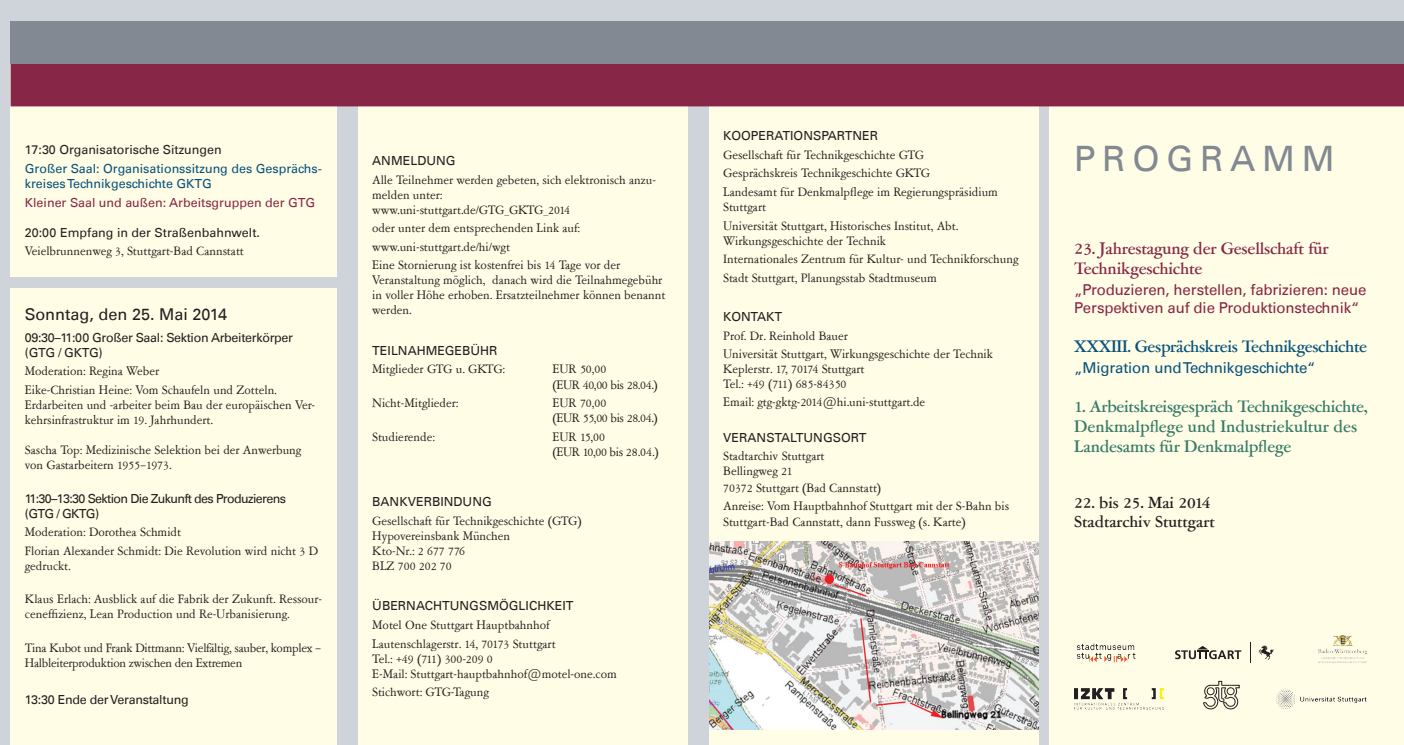
<style>
.page{position:relative;width:1404px;height:745px;background:#fff}
.page>*{position:absolute;margin:0;border:0;box-sizing:border-box;transform-origin:0 0}
.t1{font:35px "Univers LT";color:#838992}
.t2{font:500 16.88px/20.2px "Garamont Amst EF";letter-spacing:-.01em;color:#357a69}
.t3{font:500 16.88px/20.2px "Garamont Amst EF";letter-spacing:-.01em;color:#872646}
.t4{font:500 16.88px "Garamont Amst EF";letter-spacing:-.02em;color:#06517c}
.t5{font:500 16.25px/19.5px "Garamont Amst EF";color:#231f20}
.t6{font:16.25px "Univers LT";color:#231f20}
.t7{font:15px/18px "Univers LT";letter-spacing:-.01em;color:#872646}
.t8{font:15px "Univers LT";letter-spacing:-.01em;color:#06517c}
.t9{font:12.5px/15px "Garamont Amst EF Rom";color:#231f20}
.t10{font:12.5px "Univers LT";color:#231f20}
.t11{font:12.5px/15px "Garamont Amst EF Rom";letter-spacing:-.02em;color:#231f20}
.t12{font:12.5px/15px "Garamont Amst EF Rom";letter-spacing:-.025em;color:#231f20}
.t13{font:12.5px/15px "Univers LT";color:#06517c}
.t14{font:12.5px/15px "Univers LT";letter-spacing:-.025em;color:#231f20}
.t15{font:12.5px/15px "Univers LT";letter-spacing:-.05em;color:#231f20}
.t16{font:12.5px "Univers LT";color:#872646}
.t17{font:12.5px "Univers LT";letter-spacing:-.02em;color:#231f20}
</style>
<div class="page">
<div style="left:0;top:0;width:1403px;height:744px;background:#cfd4db"></div>
<div style="left:1049px;top:35px;width:354px;height:709px;background:#fffde5"></div>
<div style="left:358px;top:35px;width:329px;height:709px;background:#fffde5"></div>
<div style="left:11px;top:35px;width:326px;height:709px;background:#fffde5"></div>
<img style="left:1318px;top:635px;width:50px;height:28px">
<div style="left:709px;top:35px;width:329px;height:709px;background:#fffde5"></div>
<svg style="left:1203px;top:681px;width:36px;height:28px"></svg>
<img style="left:1076px;top:643px;width:60px;height:20px">
<div style="left:11px;top:64px;width:1392px;height:42px;background:#872646"></div>
<div style="left:11px;top:21px;width:1392px;height:43px;background:#838992"></div>
<img style="left:709px;top:541px;width:329px;height:187px">
<div style="left:0;top:276px;width:347px;height:11px;background:#cfd4db"></div>
<img style="left:1276px;top:689px;width:91px;height:20px">
<img style="left:1074px;top:688px;width:89px;height:21px">
<svg style="left:1175px;top:646px;width:66px;height:12px"></svg>
<svg style="left:1258px;top:645px;width:15px;height:14px"></svg>
<p class="t10" style="left:25px;top:142px;width:198px">17:30 Organisatorische Sitzungen</p>
<p class="t13" style="left:25px;top:161px;width:298px">Großer Saal: Organisationssitzung des Gesprächs&shy;kreises Technikgeschichte GKTG</p>
<p class="t16" style="left:25px;top:195px;width:292px">Kleiner Saal und außen: Arbeitsgruppen der GTG</p>
<p class="t10" style="left:25px;top:225px;width:237px">20:00 Empfang in der Straßenbahnwelt.</p>
<p class="t9" style="left:25px;top:244px;width:220px">Veielbrunnenweg 3, Stuttgart-Bad Cannstatt</p>
<h3 class="t6" style="left:25px;top:304px;width:204px">Sonntag, den 25. Mai 2014</h3>
<p class="t14" style="left:25px;top:330px;width:270px">09:30–11:00 Großer Saal: Sektion Arbeiterkörper (GTG / GKTG)</p>
<p class="t9" style="left:25px;top:362px;width:253px;line-height:18.5px">Moderation: Regina Weber<br>Eike-Christian Heine: Vom Schaufeln und Zotteln.</p>
<p class="t9" style="left:25px;top:398px;width:292px">Erdarbeiten und -arbeiter beim Bau der europäischen Ver&shy;kehrsinfrastruktur im 19. Jahrhundert.</p>
<p class="t9" style="left:25px;top:443px;width:278px">Sascha Top: Medizinische Selektion bei der Anwerbung von Gastarbeitern 1955–1973.</p>
<p class="t15" style="left:25px;top:490px;width:263px">11:30–13:30 Sektion Die Zukunft des Produzierens (GTG / GKTG)</p>
<p class="t9" style="left:25px;top:523px;width:295px;line-height:18.5px">Moderation: Dorothea Schmidt<br>Florian Alexander Schmidt: Die Revolution wird nicht 3 D</p>
<p class="t9" style="left:25px;top:558px;width:47px">gedruckt.</p>
<p class="t9" style="left:25px;top:592px;width:298px">Klaus Erlach: Ausblick auf die Fabrik der Zukunft. Ressour&shy;ceneffizienz, Lean Production und Re-Urbanisierung.</p>
<p class="t11" style="left:25px;top:640px;width:298px">Tina Kubot und Frank Dittmann: Vielfältig, sauber, komplex –<br>Halbleiterproduktion zwischen den Extremen</p>
<p class="t17" style="left:25px;top:692px;width:165px">13:30 Ende der Veranstaltung</p>
<p class="t10" style="left:723px;top:128px;width:36px">kooperati</p>
<p class="t10" style="left:793px;top:128px;width:29px">onspart</p>
<p class="t10" style="left:852px;top:128px;width:18px">ner</p>
<p class="t9" style="left:723px;top:146px;width:276px;line-height:18.5px">Gesellschaft für Technikgeschichte GTG<br>Gesprächskreis Technikgeschichte GKTG<br>Landesamt für Denkmalpflege im Regierungspräsidium</p>
<p class="t9" style="left:723px;top:198px;width:236px;line-height:18.5px">Stuttgart<br>Universität Stuttgart, Historisches Institut, Abt.</p>
<p class="t9" style="left:723px;top:231px;width:297px;line-height:18.5px">Wirkungsgeschichte der Technik<br>Internationales Zentrum für Kultur- und Technikforschung<br>Stadt Stuttgart, Planungsstab Stadtmuseum</p>
<p class="t10" style="left:372px;top:153px;width:85px">anmeldung</p>
<p class="t9" style="left:372px;top:172px;width:285px">Alle Teilnehmer werden gebeten, sich elektronisch anzu&shy;melden unter:<br>www.uni-stuttgart.de/GTG_GKTG_2014</p>
<p class="t9" style="left:372px;top:219px;width:249px;line-height:18.5px">oder unter dem entsprechenden Link auf: www.uni-stuttgart.de/hi/wgt<br>Eine Stornierung ist kostenfrei bis 14 Tage vor der</p>
<p class="t9" style="left:372px;top:273px;width:294px">Veranstaltung möglich, danach wird die Teilnahmegebühr in voller Höhe erhoben. Ersatzteilnehmer können benannt werden.</p>
<p class="t10" style="left:372px;top:343px;width:127px">teilnahmegebühr</p>
<p class="t9" style="left:372px;top:362px;width:134px">Mitglieder GTG u. GKTG:</p>
<p class="t12" style="left:552px;top:362px;width:107px">EUR 50,00<br>(EUR 40,00 bis 28.04.)</p>
<p class="t9" style="left:372px;top:396px;width:88px">Nicht-Mitglieder:</p>
<p class="t12" style="left:552px;top:396px;width:107px">EUR 70,00<br>(EUR 55,00 bis 28.04.)</p>
<p class="t9" style="left:372px;top:429px;width:64px">Studierende:</p>
<p class="t12" style="left:552px;top:429px;width:108px">EUR 15,00<br>(EUR 10,00 bis 28.04.)</p>
<p class="t10" style="left:723px;top:429px;width:145px">veranstaltungsort</p>
<p class="t10" style="left:723px;top:309px;width:37px">kontakt</p>
<p class="t9" style="left:723px;top:327px;width:271px;line-height:18.5px">Prof. Dr. Reinhold Bauer<br>Universität Stuttgart, Wirkungsgeschichte der Technik</p>
<p class="t9" style="left:723px;top:362px;width:143px">Keplerstr. 17, 70174 Stuttgart<br>Tel.: +49 (711) 685-84350</p>
<p class="t9" style="left:723px;top:395px;width:203px">Email: gtg-gktg-2014@hi.uni-stuttgart.de</p>
<p class="t9" style="left:723px;top:449px;width:103px">Stadtarchiv Stuttgart<br>Bellingweg 21</p>
<p class="t9" style="left:723px;top:479px;width:287px;line-height:18.5px">70372 Stuttgart (Bad Cannstatt)<br>Anreise: Vom Hauptbahnhof Stuttgart mit der S-Bahn bis</p>
<p class="t9" style="left:723px;top:514px;width:244px">Stuttgart-Bad Cannstatt, dann Fussweg (s. Karte)</p>
<p class="t10" style="left:372px;top:494px;width:36px">Bankverbi</p>
<p class="t10" style="left:444px;top:494px;width:47px">ndung</p>
<p class="t9" style="left:372px;top:513px;width:211px">Gesellschaft für Technikgeschichte (GTG)<br>Hypovereinsbank München<br>Kto-Nr.: 2 677 776<br>BLZ 700 202 70</p>
<p class="t10" style="left:372px;top:598px;width:203px">übernachtungsmöglichkeit</p>
<p class="t9" style="left:372px;top:615px;width:185px;line-height:18.5px">Motel One Stuttgart Hauptbahnhof<br>Lautenschlagerstr. 14, 70173 Stuttgart</p>
<p class="t9" style="left:372px;top:651px;width:246px">Tel.: +49 (711) 300-209 0<br>E-Mail: Stuttgart-hauptbahnhof@motel-one.com</p>
<p class="t9" style="left:372px;top:684px;width:118px">Stichwort: GTG-Tagung</p>
<h1 class="t1" style="left:1074px;top:137px;width:126px">pr ogramm</h1>
<h2 class="t3" style="left:1074px;top:238px;width:256px">23. Jahrestagung der Gesellschaft für<br>Technikgeschichte</h2>
<p class="t7" style="left:1074px;top:281px;width:294px">„Produzieren, herstellen, fabrizieren: neue<br>Perspektiven auf die Produktionstechnik“</p>
<h2 class="t4" style="left:1074px;top:336px;width:294px">XXXIII. Gesprächskreis Technikgeschichte</h2>
<p class="t8" style="left:1074px;top:359px;width:242px">„Migration und Technikgeschichte“</p>
<h2 class="t2" style="left:1074px;top:396px;width:295px">1. Arbeitskreisgespräch Technikgeschichte,<br>Denkmalpflege und Industriekultur des<br>Landesamts für Denkmalpflege</h2>
<h3 class="t5" style="left:1074px;top:492px;width:142px">22. bis 25. Mai 2014<br>Stadtarchiv Stuttgart</h3>
</div>
